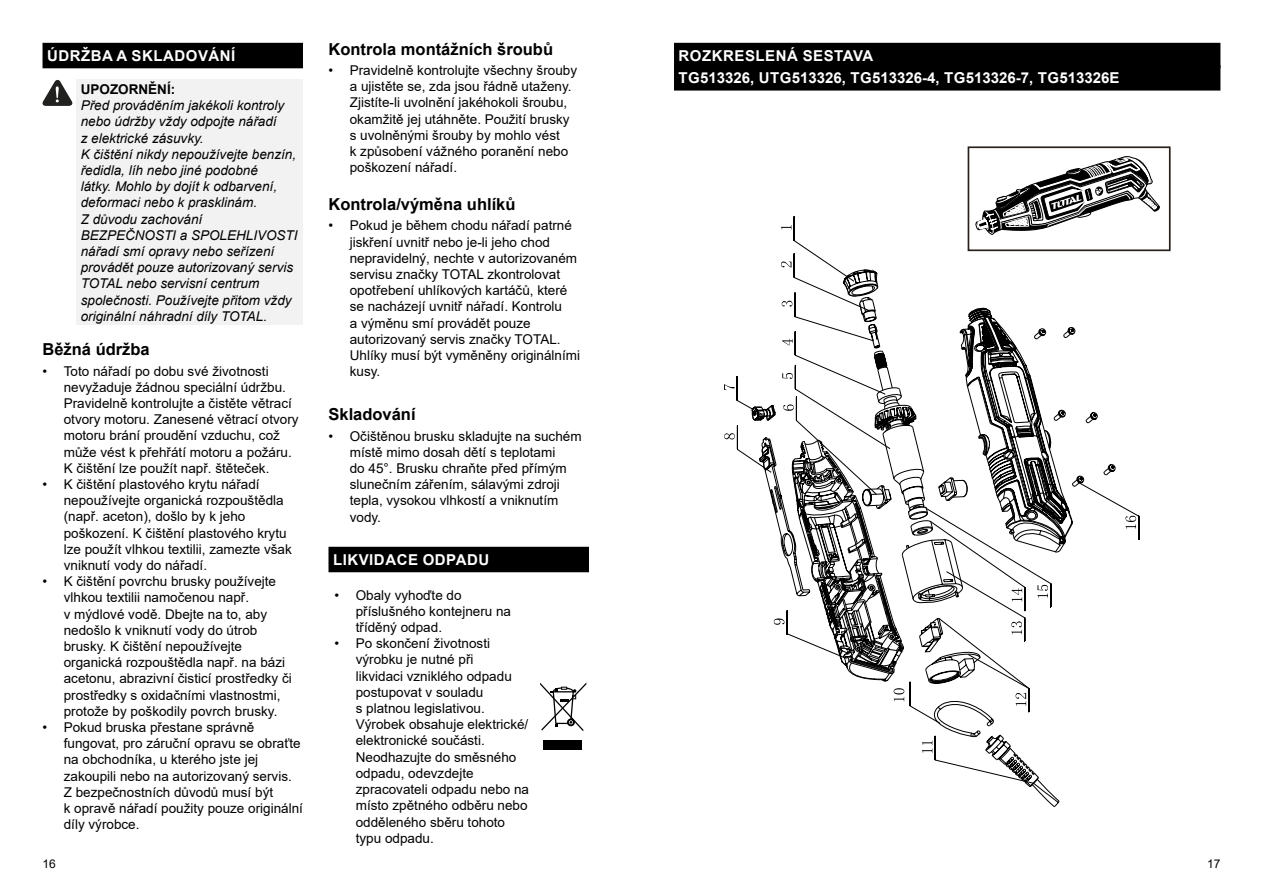
<style>
.page{position:relative;width:1263px;height:893px;background:#fff}
.page>*{position:absolute;margin:0;border:0;box-sizing:border-box;transform-origin:0 0}
.t1{font:700 16.5px "Arial";color:#000}
.t2{font:700 15px/22.2px "Arial";color:#fff}
.t3{font:700 15px "Arial";letter-spacing:.035em;color:#fff}
.t4{font:13.5px/16.2px "Arial";color:#000}
.t5{font:italic 13.5px/16.2px "Arial";color:#000}
.t6{font:700 13.5px "Arial";color:#000}
.t7{font:12px "Arial";color:#000}
</style>
<div class="page">
<div style="left:43px;top:43px;width:260px;height:25px;background:#000"></div>
<div style="left:77px;top:80px;width:226px;height:245px;background:#f2f2f2"></div>
<svg style="left:43px;top:80px;width:29px;height:26px"></svg>
<div style="left:328px;top:547px;width:261px;height:25px;background:#000"></div>
<svg style="left:540px;top:682px;width:46px;height:49px"></svg>
<div style="left:544px;top:740px;width:38px;height:10px;background:#000"></div>
<div style="left:674px;top:43px;width:546px;height:25px;background:#000"></div>
<div style="left:674px;top:65px;width:546px;height:26px;background:#000"></div>
<div style="left:968px;top:146px;width:202px;height:105px;border:2px solid #28201a"></div>
<svg style="left:921px;top:724px;width:126px;height:77px"></svg>
<svg style="left:724px;top:154px;width:437px;height:570px"></svg>
<p class="t3" style="left:47px;top:45px;width:190px">ÚDRŽBA A SKLADOVÁNÍ</p>
<p class="t6" style="left:81px;top:80px;width:96px">UPOZORNĚNÍ:</p>
<p class="t5" style="left:81px;top:98px;width:218px">Před prováděním jakékoli kontroly nebo údržby vždy odpojte nářadí<br>z elektrické zásuvky.<br>K čištění nikdy nepoužívejte benzín, ředidla, líh nebo jiné podobné<br>látky. Mohlo by dojít k odbarvení, deformaci nebo k prasklinám.<br>Z důvodu zachování<br>BEZPEČNOSTI a SPOLEHLIVOSTI nářadí smí opravy nebo seřízení provádět pouze autorizovaný servis<br>TOTAL nebo servisní centrum společnosti. Používejte přitom vždy originální náhradní díly TOTAL.</p>
<p class="t1" style="left:43px;top:338px;width:109px">Běžná údržba</p>
<p class="t4" style="left:64px;top:363px;width:236px;text-indent:-21px">• Toto nářadí po dobu své životnosti nevyžaduje žádnou speciální údržbu.<br>Pravidelně kontrolujte a čistěte větrací otvory motoru. Zanesené větrací otvory motoru brání proudění vzduchu, což může vést k přehřátí motoru a požáru.<br>K čištění lze použít např. štěteček.</p>
<p class="t4" style="left:64px;top:476px;width:230px;text-indent:-21px">• K čištění plastového krytu nářadí nepoužívejte organická rozpouštědla (např. aceton), došlo by k jeho poškození. K čištění plastového krytu lze použít vlhkou textilii, zamezte však vniknutí vody do nářadí.</p>
<p class="t4" style="left:64px;top:573px;width:230px;text-indent:-21px">• K čištění povrchu brusky používejte vlhkou textilii namočenou např.<br>v mýdlové vodě. Dbejte na to, aby nedošlo k vniknutí vody do útrob brusky. K čištění nepoužívejte organická rozpouštědla např. na bázi acetonu, abrazivní čisticí prostředky či prostředky s oxidačními vlastnostmi, protože by poškodily povrch brusky.</p>
<p class="t4" style="left:64px;top:719px;width:241px;text-indent:-21px">• Pokud bruska přestane správně fungovat, pro záruční opravu se obraťte na obchodníka, u kterého jste jej zakoupili nebo na autorizovaný servis.<br>Z bezpečnostních důvodů musí být<br>k opravě nářadí použity pouze originální díly výrobce.</p>
<p class="t1" style="left:328px;top:37px;width:226px">Kontrola montážních šroubů</p>
<p class="t4" style="left:350px;top:62px;width:229px;text-indent:-21px">• Pravidelně kontrolujte všechny šrouby a ujistěte se, zda jsou řádně utaženy.<br>Zjistíte-li uvolnění jakéhokoli šroubu, okamžitě jej utáhněte. Použití brusky s uvolněnými šrouby by mohlo vést<br>k způsobení vážného poranění nebo poškození nářadí.</p>
<p class="t1" style="left:328px;top:193px;width:189px">Kontrola/výměna uhlíků</p>
<p class="t4" style="left:350px;top:218px;width:232px;text-indent:-21px">• Pokud je během chodu nářadí patrné jiskření uvnitř nebo je-li jeho chod nepravidelný, nechte v autorizovaném servisu značky TOTAL zkontrolovat opotřebení uhlíkových kartáčů, které se nacházejí uvnitř nářadí. Kontrolu<br>a výměnu smí provádět pouze autorizovaný servis značky TOTAL.<br>Uhlíky musí být vyměněny originálními kusy.</p>
<p class="t1" style="left:328px;top:403px;width:89px">Skladování</p>
<p class="t4" style="left:350px;top:428px;width:233px;text-indent:-21px">• Očištěnou brusku skladujte na suchém místě mimo dosah dětí s teplotami<br>do 45°. Brusku chraňte před přímým slunečním zářením, sálavými zdroji tepla, vysokou vlhkostí a vniknutím vody.</p>
<p class="t3" style="left:333px;top:549px;width:158px">LIKVIDACE ODPADU</p>
<p class="t4" style="left:356px;top:587px;width:157px;text-indent:-21px">• Obaly vyhoďte do příslušného kontejneru na tříděný odpad.</p>
<p class="t4" style="left:356px;top:635px;width:175px;text-indent:-21px">• Po skončení životnosti výrobku je nutné při<br>likvidaci vzniklého odpadu postupovat v souladu<br>s platnou legislativou.<br>Výrobek obsahuje elektrické/ elektronické součásti.<br>Neodhazujte do směsného odpadu, odevzdejte zpracovateli odpadu nebo na místo zpětného odběru nebo odděleného sběru tohoto typu odpadu.</p>
<p class="t2" style="left:678px;top:45px;width:443px">ROZKRESLENÁ SESTAVA<br>TG513326, UTG513326, TG513326-4, TG513326-7, TG513326E</p>
<p class="t7" style="left:43px;top:855px;width:15px">16</p>
<p class="t7" style="left:1207px;top:855px;width:15px">17</p>
</div>
